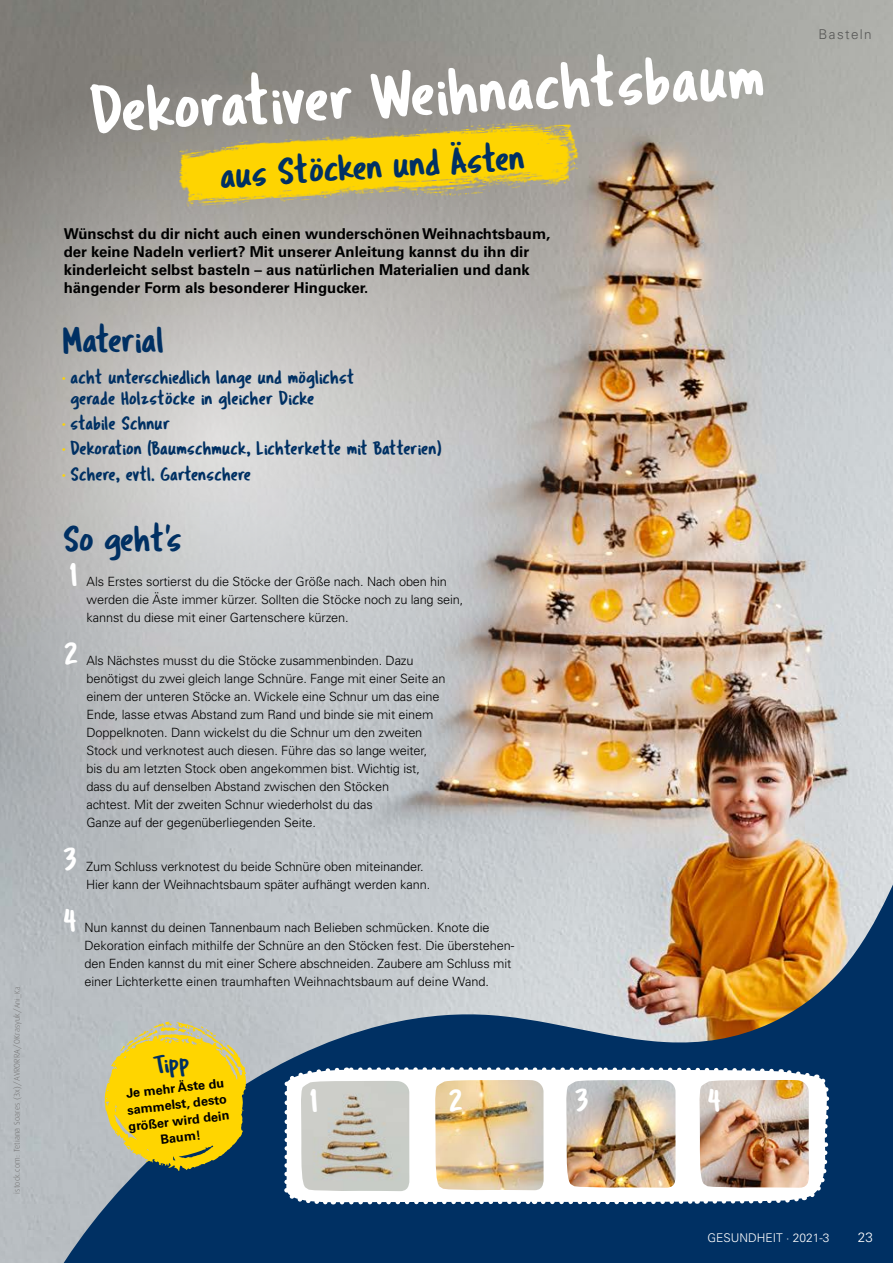
<style>
.page{position:relative;width:893px;height:1263px;background:#fff}
.page>*{position:absolute;margin:0;border:0;box-sizing:border-box;transform-origin:0 0}
.t1{font:67.5px "Tragic Marker";color:#fff}
.t2{font:38.4px "Tragic Marker";color:#003063}
.t3{font:37.5px "Tragic Marker";letter-spacing:-.01em;color:#003063}
.t4{font:33px "Tragic Marker";color:#fff;scale:.95 1}
.t5{font:25.5px "Tragic Marker";color:#003063}
.t6{font:19.5px/21px "Tragic Marker";color:#003063}
.t7{font:700 15px/18px "Univers CE";color:#000}
.t8{font:300 13.5px "Univers";letter-spacing:.1em;color:#575756}
.t9{font:300 13.5px "Univers";color:#fff}
.t10{font:300 12.75px/18px "Univers";letter-spacing:-.01em;color:#000}
.t11{font:700 12.75px/16.5px "Univers CE";color:#000;text-align:center}
.t12{font:300 12px "Univers";color:#fff}
.t13{font:300 8.25px "Dax";letter-spacing:.02em;color:#706f6f}
.s1{font-size:7.5px}
.s2{color:#ffd500}
</style>
<div class="page">
<img style="left:0;top:0;width:893px;height:592px">
<svg style="left:0;top:71px;width:587px;height:521px;background:#b5b3af"></svg>
<img style="left:0;top:592px;width:893px;height:671px">
<img style="left:281px;top:1065px;width:550px;height:142px">
<img style="left:565px;top:1080px;width:112px;height:108px">
<img style="left:177px;top:118px;width:405px;height:97px">
<svg style="left:105px;top:1022px;width:141px;height:149px;background:#ddc432"></svg>
<p class="t13" style="left:13px;top:1193px;width:208px;rotate:-90deg">istock.com: Tetiana Soares (3x)/AVRORRA/OKrasyuk/<span class="s1">Ani_Ka</span></p>
<h1 class="t1" style="left:90px;top:69px;width:676px;rotate:-3deg">Dekorativer Weihnachtsbaum</h1>
<h2 class="t2" style="left:220px;top:150px;width:307px;rotate:-3deg">aus Stöcken und Ästen</h2>
<p class="t7" style="left:64px;top:225px;width:488px">Wünschst du dir nicht auch einen wunderschönen Weihnachtsbaum, der keine Nadeln verliert? Mit unserer Anleitung kannst du ihn dir kinderleicht selbst basteln – aus natürlichen Materialien und dank hängender Form als besonderer Hingucker.</p>
<h3 class="t3" style="left:63px;top:317px;width:103px">Material</h3>
<h3 class="t6" style="left:71px;top:366px;width:286px;text-indent:-9px"><span class="s2">•</span> acht unterschiedlich lange und möglichst gerade Holzstöcke in gleicher Dicke</h3>
<h3 class="t6" style="left:62px;top:413px;width:110px"><span class="s2">•</span> stabile Schnur</h3>
<h3 class="t6" style="left:62px;top:438px;width:381px"><span class="s2">•</span> Dekoration (Baumschmuck, Lichterkette mit Batterien)</h3>
<h3 class="t6" style="left:62px;top:463px;width:191px"><span class="s2">•</span> Schere, evtl. Gartenschere</h3>
<h3 class="t3" style="left:64px;top:515px;width:121px">So geht's</h3>
<h3 class="t4" style="left:70px;top:554px;width:10px">1</h3>
<p class="t10" style="left:87px;top:572px;width:378px">Als Erstes sortierst du die Stöcke der Größe nach. Nach oben hin werden die Äste immer kürzer. Sollten die Stöcke noch zu lang sein, kannst du diese mit einer Gartenschere kürzen.</p>
<h3 class="t4" style="left:64px;top:633px;width:16px">2</h3>
<h3 class="t4" style="left:64px;top:839px;width:16px">3</h3>
<p class="t10" style="left:86px;top:651px;width:361px">Als Nächstes musst du die Stöcke zusammenbinden. Dazu benötigst du zwei gleich lange Schnüre. Fange mit einer Seite an einem der unteren Stöcke an. Wickele eine Schnur um das eine Ende, lasse etwas Abstand zum Rand und binde sie mit einem Doppelknoten. Dann wickelst du die Schnur um den zweiten Stock und verknotest auch diesen. Führe das so lange weiter, bis du am letzten Stock oben angekommen bist. Wichtig ist, dass du auf denselben Abstand zwischen den Stöcken<br>achtest. Mit der zweiten Schnur wiederholst du das<br>Ganze auf der gegenüberliegenden Seite.</p>
<p class="t10" style="left:86px;top:857px;width:346px">Zum Schluss verknotest du beide Schnüre oben miteinander.<br>Hier kann der Weihnachtsbaum später aufhängt werden kann.</p>
<h3 class="t4" style="left:64px;top:900px;width:14px">4</h3>
<p class="t10" style="left:85px;top:918px;width:431px">Nun kannst du deinen Tannenbaum nach Belieben schmücken. Knote die Dekoration einfach mithilfe der Schnüre an den Stöcken fest. Die überstehen&shy;den Enden kannst du mit einer Schere abschneiden. Zaubere am Schluss mit einer Lichterkette einen traumhaften Weihnachtsbaum auf deine Wand.</p>
<h3 class="t5" style="left:153px;top:1049px;width:37px;rotate:-7deg">Tipp</h3>
<p class="t11" style="left:124px;top:1085px;width:103px;rotate:-6deg">Je mehr Äste du sammelst, desto größer wird dein<br>Baum!</p>
<h3 class="t4" style="left:311px;top:1080px;width:10px">1</h3>
<h3 class="t4" style="left:449px;top:1080px;width:16px">2</h3>
<h3 class="t4" style="left:576px;top:1080px;width:16px">3</h3>
<h3 class="t4" style="left:708px;top:1080px;width:14px">4</h3>
<p class="t8" style="left:819px;top:26px;width:55px">Basteln</p>
<p class="t12" style="left:707px;top:1230px;width:124px">GESUNDHEIT · 2021-3</p>
<p class="t9" style="left:858px;top:1229px;width:17px">23</p>
</div>
